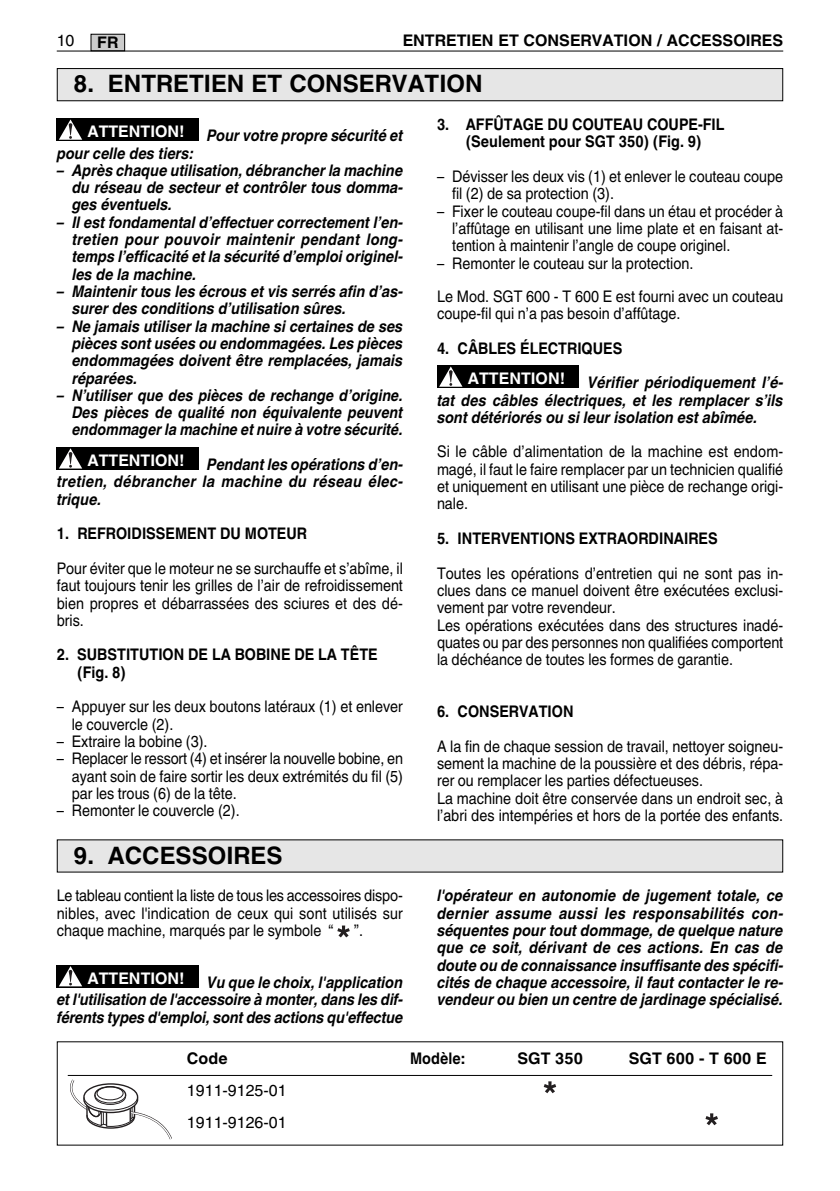
<style>
.page{position:relative;width:840px;height:1191px;background:#fff}
.page>*{position:absolute;margin:0;border:0;box-sizing:border-box;transform-origin:0 0}
.t1{font:700 24px "Helvetica World";color:#000}
.t2{font:16px/17.2px "Helvetica World";color:#000;scale:.9 1}
.t3{font:italic 700 16px/17.2px "Helvetica World";color:#000;text-align:justify;scale:.9 1}
.t4{font:700 16px/17.4px "Helvetica World";color:#000;scale:.9 1}
.t5{font:700 16px "Helvetica World";color:#000}
.t6{font:700 16px "Helvetica World";color:#fff}
.t7{font:16px/32px "Helvetica World";color:#000}
.s1{font-style:normal}
.s2{font-weight:700}
</style>
<div class="page">
<div style="left:91px;top:34px;width:33px;height:17px;background:#ccc"></div>
<div style="left:91px;top:34px;width:34px;height:17px;border:1px solid #000"></div>
<hr style="left:57px;top:51px;width:725px;height:1px;background:#000">
<svg style="left:57px;top:965px;width:28px;height:23px"></svg>
<svg style="left:59px;top:966px;width:23px;height:20px"></svg>
<div style="left:85px;top:965px;width:113px;height:23px;background:#000"></div>
<svg style="left:337px;top:925px;width:12px;height:12px"></svg>
<div style="left:58px;top:840px;width:723px;height:31px;background:#e6e6e6"></div>
<svg style="left:57px;top:447px;width:28px;height:23px"></svg>
<svg style="left:59px;top:448px;width:23px;height:20px"></svg>
<div style="left:85px;top:447px;width:113px;height:23px;background:#000"></div>
<div style="left:85px;top:119px;width:113px;height:22px;background:#000"></div>
<div style="left:57px;top:119px;width:28px;height:22px;background:#000"></div>
<svg style="left:59px;top:119px;width:23px;height:21px"></svg>
<div style="left:437px;top:365px;width:28px;height:23px;background:#000"></div>
<svg style="left:439px;top:366px;width:23px;height:21px"></svg>
<svg style="left:448px;top:370px;width:4px;height:12px"></svg>
<div style="left:465px;top:365px;width:113px;height:23px;background:#000"></div>
<div style="left:58px;top:69px;width:723px;height:31px;background:#e6e6e6"></div>
<div style="left:57px;top:68px;width:725px;height:33px;border:1px solid #000"></div>
<hr style="left:68px;top:1075px;width:703px;height:1px;background:#000">
<svg style="left:705px;top:1113px;width:12px;height:12px"></svg>
<svg style="left:543px;top:1081px;width:13px;height:12px"></svg>
<svg style="left:70px;top:1079px;width:102px;height:61px"></svg>
<p class="t7" style="left:57px;top:24px;width:19px">10</p>
<p class="t5" style="left:97px;top:33px;width:23px">FR</p>
<p class="t5" style="left:402px;top:31px;width:382px">ENTRETIEN ET CONSERVATION / ACCESSOIRES</p>
<p class="t1" style="left:74px;top:70px;width:410px">8. ENTRETIEN ET CONSERVATION</p>
<p class="t6" style="left:87px;top:122px;width:99px">ATTENTION!</p>
<p class="t4" style="left:437px;top:116px;width:321px;text-align:center">3. AFFÛTAGE DU COUTEAU COUPE-FIL (Seulement pour SGT 350) (Fig. 9)</p>
<p class="t2" style="left:452px;top:168px;width:369px;text-indent:-15px">– Dévisser les deux vis (1) et enlever le couteau coupe fil (2) de sa protection (3).</p>
<p class="t2" style="left:452px;top:202px;width:369px;text-align:justify;text-indent:-15px">– Fixer le couteau coupe-fil dans un étau et procéder à l’affûtage en utilisant une lime plate et en faisant at&shy;tention à maintenir l’angle de coupe originel.</p>
<p class="t2" style="left:437px;top:246px;width:386px;line-height:34px">– Remonter le couteau sur la protection.<br>Le Mod. SGT 600 - T 600 E est fourni avec un couteau</p>
<p class="t2" style="left:437px;top:305px;width:272px">coupe-fil qui n’a pas besoin d’affûtage.</p>
<p class="t3" style="left:587px;top:331px;width:219px;line-height:34.6px;text-indent:-150px"><span class="s1">4. CÂBLES ÉLECTRIQUES<br></span>Vérifier périodiquement l’é-</p>
<p class="t3" style="left:437px;top:391px;width:386px">tat des câbles électriques, et les remplacer s’ils sont détériorés ou si leur isolation est abîmée.</p>
<p class="t2" style="left:437px;top:443px;width:386px;text-align:justify">Si le câble d’alimentation de la machine est endom&shy;magé, il faut le faire remplacer par un technicien qualifié et uniquement en utilisant une pièce de rechange origi&shy;nale.</p>
<p class="t2" style="left:437px;top:521px;width:386px;line-height:34.6px"><span class="s2">5. INTERVENTIONS EXTRAORDINAIRES<br></span>Toutes les opérations d’entretien qui ne sont pas in-</p>
<p class="t2" style="left:437px;top:582px;width:386px">clues dans ce manuel doivent être exécutées exclusi&shy;vement par votre revendeur.<br>Les opérations exécutées dans des structures inadé&shy;quates ou par des personnes non qualifiées comportent la déchéance de toutes les formes de garantie.</p>
<p class="t2" style="left:437px;top:694px;width:386px;line-height:34.6px"><span class="s2">6. CONSERVATION<br></span>A la fin de chaque session de travail, nettoyer soigneu-</p>
<p class="t2" style="left:437px;top:755px;width:386px">sement la machine de la poussière et des débris, répa&shy;rer ou remplacer les parties défectueuses.<br>La machine doit être conservée dans un endroit sec, à l’abri des intempéries et hors de la portée des enfants.</p>
<p class="t3" style="left:207px;top:127px;width:219px">Pour votre propre sécurité et</p>
<p class="t3" style="left:57px;top:144px;width:153px">pour celle des tiers:</p>
<p class="t3" style="left:72px;top:162px;width:369px;text-indent:-15px">– Après chaque utilisation, débrancher la machine du réseau de secteur et contrôler tous domma&shy;ges éventuels.</p>
<p class="t3" style="left:72px;top:213px;width:369px;text-indent:-15px">– Il est fondamental d’effectuer correctement l’en&shy;tretien pour pouvoir maintenir pendant long&shy;temps l’efficacité et la sécurité d’emploi originel&shy;les de la machine.</p>
<p class="t3" style="left:72px;top:283px;width:369px;text-indent:-15px">– Maintenir tous les écrous et vis serrés afin d’as&shy;surer des conditions d’utilisation sûres.</p>
<p class="t3" style="left:72px;top:317px;width:369px;text-indent:-15px">– Ne jamais utiliser la machine si certaines de ses pièces sont usées ou endommagées. Les pièces endommagées doivent être remplacées, jamais réparées.</p>
<p class="t3" style="left:72px;top:387px;width:369px;text-indent:-15px">– N’utiliser que des pièces de rechange d’origine.<br>Des pièces de qualité non équivalente peuvent endommager la machine et nuire à votre sécurité.</p>
<p class="t3" style="left:57px;top:456px;width:386px;text-indent:150px">Pendant les opérations d’en&shy;tretien, débrancher la machine du réseau élec&shy;trique.</p>
<p class="t2" style="left:57px;top:516px;width:386px;line-height:34.6px"><span class="s2">1. REFROIDISSEMENT DU MOTEUR<br></span>Pour éviter que le moteur ne se surchauffe et s’abîme, il</p>
<p class="t2" style="left:57px;top:577px;width:386px;text-align:justify">faut toujours tenir les grilles de l’air de refroidissement bien propres et débarrassées des sciures et des dé&shy;bris.</p>
<p class="t4" style="left:77px;top:646px;width:335px;text-indent:-20px">2. SUBSTITUTION DE LA BOBINE DE LA TÊTE (Fig. 8)</p>
<p class="t2" style="left:72px;top:698px;width:369px;text-indent:-15px">– Appuyer sur les deux boutons latéraux (1) et enlever le couvercle (2).</p>
<p class="t2" style="left:57px;top:733px;width:169px">– Extraire la bobine (3).</p>
<p class="t2" style="left:72px;top:750px;width:369px;text-align:justify;text-indent:-15px">– Replacer le ressort (4) et insérer la nouvelle bobine, en ayant soin de faire sortir les deux extrémités du fil (5) par les trous (6) de la tête.</p>
<p class="t2" style="left:57px;top:802px;width:205px">– Remonter le couvercle (2).</p>
<p class="t6" style="left:467px;top:369px;width:99px">ATTENTION!</p>
<p class="t6" style="left:87px;top:451px;width:99px">ATTENTION!</p>
<p class="t1" style="left:74px;top:841px;width:210px">9. ACCESSOIRES</p>
<p class="t2" style="left:57px;top:887px;width:386px;text-align:justify">Le tableau contient la liste de tous les accessoires dispo&shy;nibles, avec l'indication de ceux qui sont utilisés sur chaque machine, marqués par le symbole “</p>
<p class="t2" style="left:354px;top:922px;width:11px">”.</p>
<p class="t6" style="left:87px;top:969px;width:99px">ATTENTION!</p>
<p class="t3" style="left:57px;top:973px;width:386px;text-indent:150px">Vu que le choix, l'application et l'utilisation de l'accessoire à monter, dans les dif&shy;férents types d'emploi, sont des actions qu'effectue</p>
<p class="t3" style="left:437px;top:887px;width:386px">l'opérateur en autonomie de jugement totale, ce dernier assume aussi les responsabilités con&shy;séquentes pour tout dommage, de quelque nature que ce soit, dérivant de ces actions. En cas de doute ou de connaissance insuffisante des spécifi&shy;cités de chaque accessoire, il faut contacter le re&shy;vendeur ou bien un centre de jardinage spécialisé.</p>
<p class="t5" style="left:187px;top:1049px;width:42px">Code</p>
<p class="t4" style="left:410px;top:1049px;width:62px">Modèle:</p>
<p class="t5" style="left:517px;top:1049px;width:67px">SGT 350</p>
<p class="t5" style="left:628px;top:1049px;width:139px">SGT 600 - T 600 E</p>
<p class="t7" style="left:187px;top:1074px;width:101px">1911-9125-01<br>1911-9126-01</p>
</div>
